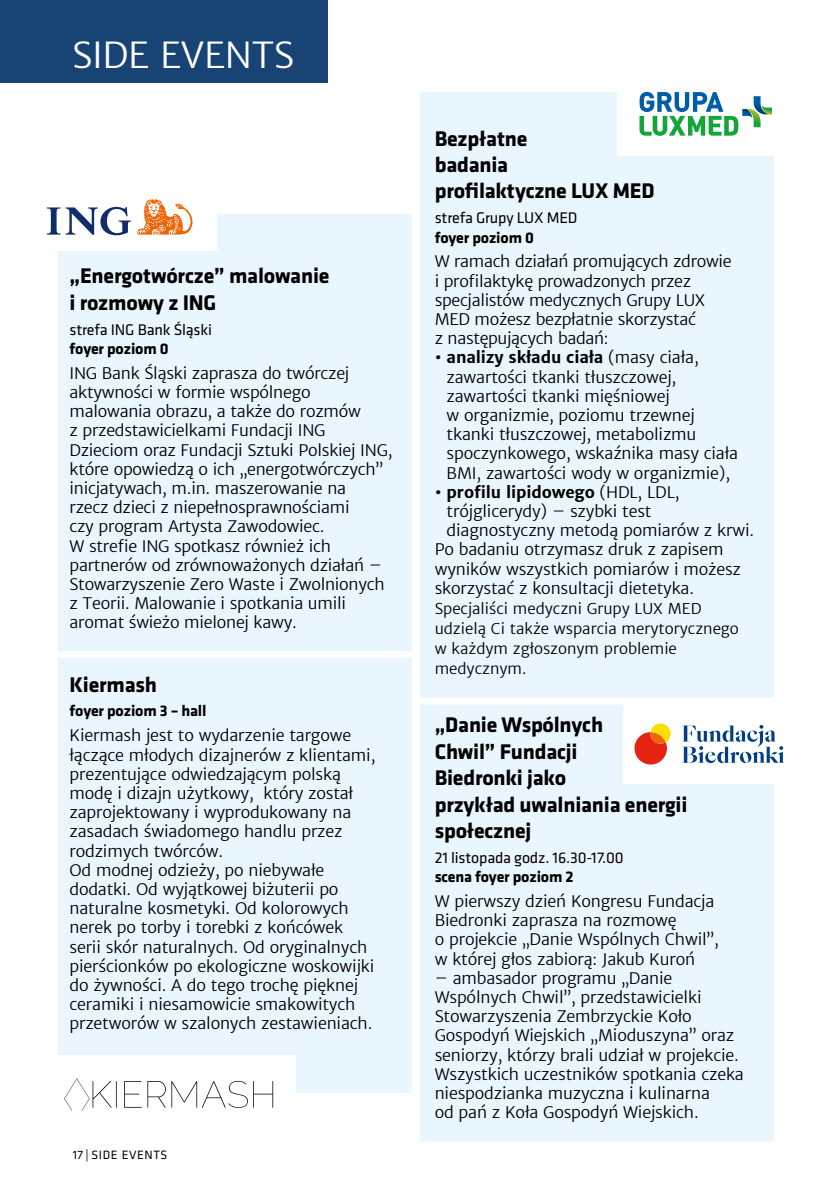
<style>
.page{position:relative;width:823px;height:1191px;background:#fff}
.page>*{position:absolute;margin:0;border:0;box-sizing:border-box;transform-origin:0 0}
.t1{font:300 36px "Merriweather Sans";letter-spacing:-.01em;color:#fff}
.t2{font:700 22px/26.4px "Klavika";letter-spacing:-.01em;color:#000}
.t3{font:300 16px/19.2px "Merriweather Sans";letter-spacing:-.01em;color:#000}
.t4{font:16px "Klavika";letter-spacing:-.01em;color:#000}
.t5{font:700 16px "Klavika";letter-spacing:-.01em;color:#000}
.t6{font:700 16px "Merriweather Sans";letter-spacing:-.01em;color:#000}
.t7{font:300 15px/20px "Merriweather Sans";color:#000}
.t8{font:12.6px "Klavika";letter-spacing:.05em;color:#000}
.s1{font-weight:700}
.s2{font-weight:300}
</style>
<div class="page">
<div style="left:54px;top:210px;width:361px;height:445px;background:#eaf6fe;border:4px solid #fff"></div>
<div style="left:54px;top:653px;width:361px;height:444px;background:#eaf6fe;border:4px solid #fff"></div>
<div style="left:415px;top:88px;width:362px;height:613px;background:#eaf6fe;border:4px solid #fff"></div>
<div style="left:415px;top:700px;width:362px;height:445px;background:#eaf6fe;border:4px solid #fff"></div>
<div style="left:0;top:0;width:327px;height:82px;background:#184475"></div>
<div style="left:17px;top:1054px;width:278px;height:114px;background:#fff"></div>
<div style="left:622px;top:700px;width:184px;height:84px;background:#fff"></div>
<div style="left:617px;top:72px;width:183px;height:84px;background:#fff"></div>
<div style="left:22px;top:147px;width:195px;height:104px;background:#fff"></div>
<svg style="left:634px;top:723px;width:36px;height:41px"></svg>
<svg style="left:682px;top:725px;width:101px;height:38px"></svg>
<svg style="left:64px;top:1078px;width:209px;height:32px"></svg>
<svg style="left:639px;top:92px;width:132px;height:44px"></svg>
<svg style="left:47px;top:207px;width:84px;height:28px"></svg>
<svg style="left:137px;top:199px;width:55px;height:36px"></svg>
<h1 class="t1" style="left:72px;top:32px;width:223px">SIDE EVENTS</h1>
<h2 class="t2" style="left:69px;top:263px;width:261px">„Energotwórcze” malowanie i rozmowy z ING</h2>
<p class="t4" style="left:69px;top:320px;width:144px">strefa ING Bank Śląski</p>
<p class="t5" style="left:69px;top:340px;width:101px">foyer poziom 0</p>
<p class="t3" style="left:69px;top:363px;width:324px">ING Bank Śląski zaprasza do twórczej aktywności w formie wspólnego malowania obrazu, a także do rozmów<br>z przedstawicielkami Fundacji ING Dzieciom oraz Fundacji Sztuki Polskiej ING, które opowiedzą o ich „energotwórczych” inicjatywach, m.in. maszerowanie na<br>rzecz dzieci z niepełnosprawnościami<br>czy program Artysta Zawodowiec.<br>W strefie ING spotkasz również ich partnerów od zrównoważonych działań – Stowarzyszenie Zero Waste i Zwolnionych z Teorii. Malowanie i spotkania umili aromat świeżo mielonej kawy.</p>
<h2 class="t2" style="left:69px;top:671px;width:89px">Kiermash</h2>
<p class="t5" style="left:69px;top:702px;width:138px">foyer poziom 3 – hall</p>
<p class="t3" style="left:69px;top:726px;width:307px">Kiermash jest to wydarzenie targowe łączące młodych dizajnerów z klientami, prezentujące odwiedzającym polską modę i dizajn użytkowy, który został zaprojektowany i wyprodukowany na zasadach świadomego handlu przez rodzimych twórców.<br>Od modnej odzieży, po niebywałe dodatki. Od wyjątkowej biżuterii po naturalne kosmetyki. Od kolorowych nerek po torby i torebki z końcówek serii skór naturalnych. Od oryginalnych pierścionków po ekologiczne woskowijki do żywności. A do tego trochę pięknej ceramiki i niesamowicie smakowitych przetworów w szalonych zestawieniach.</p>
<p class="t8" style="left:73px;top:1147px;width:96px">17 | SIDE EVENTS</p>
<h2 class="t2" style="left:434px;top:125px;width:221px">Bezpłatne<br>badania<br>profilaktyczne LUX MED</h2>
<p class="t4" style="left:434px;top:209px;width:144px">strefa Grupy LUX MED</p>
<p class="t5" style="left:434px;top:228px;width:101px">foyer poziom 0</p>
<p class="t3" style="left:434px;top:252px;width:298px">W ramach działań promujących zdrowie i profilaktykę prowadzonych przez specjalistów medycznych Grupy LUX MED możesz bezpłatnie skorzystać<br>z następujących badań:</p>
<p class="t3" style="left:446px;top:348px;width:293px;text-indent:-12px"><span class="s1">• analizy składu ciała</span> (masy ciała, zawartości tkanki tłuszczowej, zawartości tkanki mięśniowej<br>w organizmie, poziomu trzewnej tkanki tłuszczowej, metabolizmu spoczynkowego, wskaźnika masy ciała BMI, zawartości wody w organizmie),</p>
<p class="t6" style="left:434px;top:482px;width:246px">• profilu lipidowego <span class="s2">(HDL, LDL,</span></p>
<p class="t3" style="left:446px;top:501px;width:206px">trójglicerydy) – szybki test</p>
<p class="t3" style="left:446px;top:521px;width:309px">diagnostyczny metodą pomiarów z krwi.</p>
<p class="t3" style="left:434px;top:540px;width:290px">Po badaniu otrzymasz druk z zapisem</p>
<p class="t3" style="left:434px;top:559px;width:307px">wyników wszystkich pomiarów i możesz</p>
<p class="t3" style="left:434px;top:578px;width:261px">skorzystać z konsultacji dietetyka.</p>
<p class="t7" style="left:434px;top:598px;width:305px">Specjaliści medyczni Grupy LUX MED udzielą Ci także wsparcia merytorycznego w każdym zgłoszonym problemie medycznym.</p>
<h2 class="t2" style="left:434px;top:712px;width:254px">„Danie Wspólnych<br>Chwil” Fundacji<br>Biedronki jako<br>przykład uwalniania energii społecznej</h2>
<p class="t4" style="left:434px;top:848px;width:190px">21 listopada godz. 16.30-17.00</p>
<p class="t5" style="left:434px;top:868px;width:140px">scena foyer poziom 2</p>
<p class="t3" style="left:434px;top:891px;width:285px">W pierwszy dzień Kongresu Fundacja Biedronki zaprasza na rozmowę<br>o projekcie „Danie Wspólnych Chwil”, w której głos zabiorą: Jakub Kuroń</p>
<p class="t3" style="left:434px;top:968px;width:310px">– ambasador programu „Danie Wspólnych Chwil”, przedstawicielki Stowarzyszenia Zembrzyckie Koło Gospodyń Wiejskich „Mioduszyna” oraz seniorzy, którzy brali udział w projekcie.<br>Wszystkich uczestników spotkania czeka niespodzianka muzyczna i kulinarna<br>od pań z Koła Gospodyń Wiejskich.</p>
</div>
